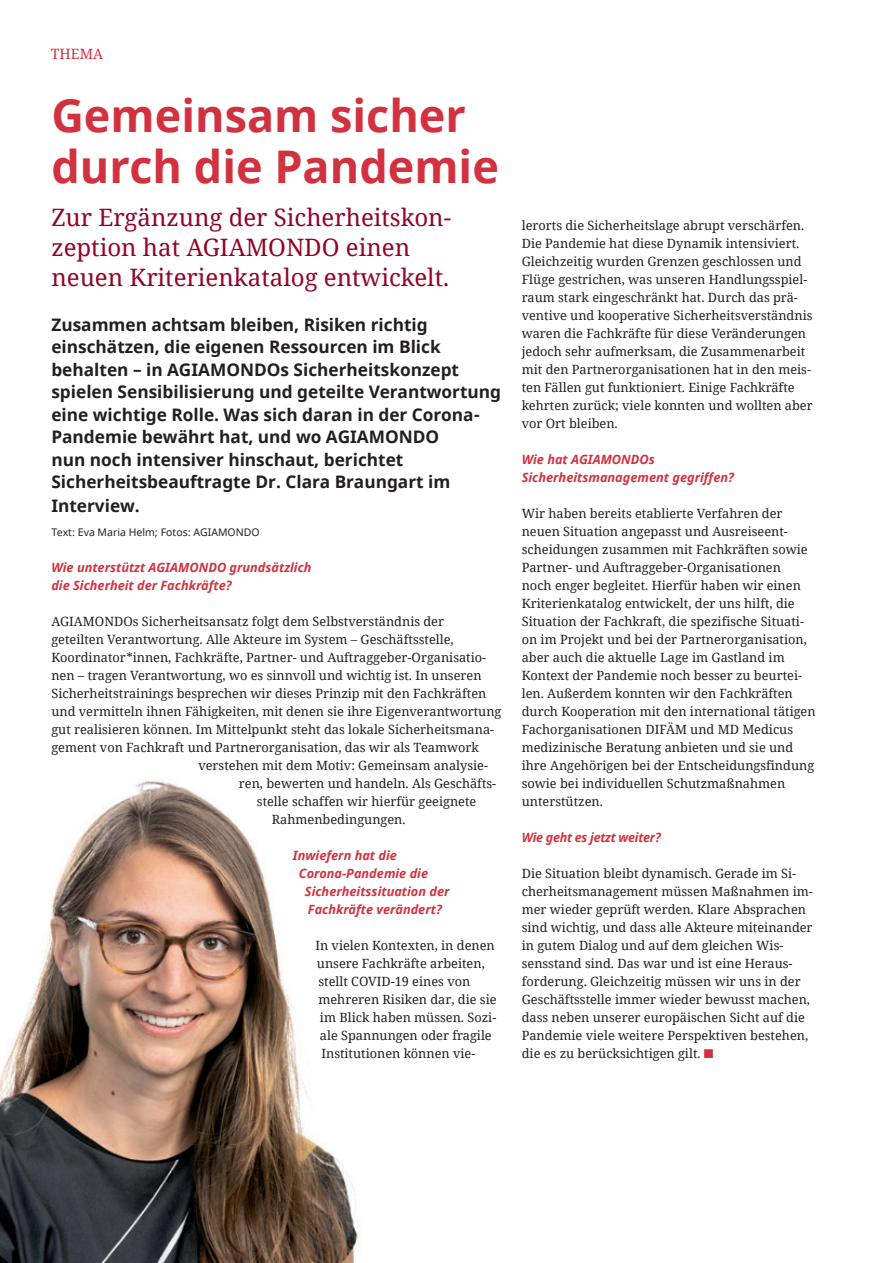
<style>
.page{position:relative;width:893px;height:1263px;background:#fff}
.page>*{position:absolute;margin:0;border:0;box-sizing:border-box;transform-origin:0 0}
.t1{font:700 45px/51px "Noto Sans";color:#d2323f}
.t2{font:24px/30px "Noto Serif";color:#910529}
.t3{font:700 17.25px/22.6px "Noto Sans";color:#231f20}
.t4{font:14.25px "Noto Serif";color:#d2323f}
.t5{font:12.75px/18px "Noto Serif";color:#231f20}
.t6{font:italic 700 12.75px/18px "Noto Sans";color:#d2323f}
.t7{font:italic 700 12.75px "Noto Sans";letter-spacing:-.02em;color:#d2323f}
.t8{font:10.5px "Noto Sans";color:#231f20}
.s1{color:#d2323f}
</style>
<div class="page">
<img style="left:0;top:781px;width:358px;height:482px">
<p class="t4" style="left:51px;top:44px;width:54px">THEMA</p>
<p class="t1" style="left:51px;top:91px;width:449px">Gemeinsam sicher durch die Pandemie</p>
<p class="t2" style="left:51px;top:201px;width:401px">Zur Ergänzung der Sicherheitskon&shy;zeption hat AGIAMONDO einen neuen Kriterienkatalog entwickelt.</p>
<p class="t3" style="left:51px;top:314px;width:451px">Zusammen achtsam bleiben, Risiken richtig einschätzen, die eigenen Ressourcen im Blick behalten – in AGIAMONDOs Sicherheitskonzept spielen Sensibilisierung und geteilte Verantwortung eine wichtige Rolle. Was sich daran in der Corona-Pandemie bewährt hat, und wo AGIAMONDO<br>nun noch intensiver hinschaut, berichtet Sicherheitsbeauftragte Dr. Clara Braungart im Interview.</p>
<p class="t8" style="left:51px;top:525px;width:210px">Text: Eva Maria Helm; Fotos: AGIAMONDO</p>
<p class="t6" style="left:51px;top:558px;width:262px">Wie unterstützt AGIAMONDO grundsätzlich die Sicherheit der Fachkräfte?</p>
<p class="t5" style="left:51px;top:612px;width:394px">AGIAMONDOs Sicherheitsansatz folgt dem Selbstverständnis der</p>
<p class="t5" style="left:51px;top:630px;width:404px">geteilten Verantwortung. Alle Akteure im System – Geschäftsstelle,</p>
<p class="t5" style="left:51px;top:648px;width:436px">Koordinator*innen, Fachkräfte, Partner- und Auftraggeber-Organisatio-</p>
<p class="t5" style="left:51px;top:666px;width:432px">nen – tragen Verantwortung, wo es sinnvoll und wichtig ist. In unseren</p>
<p class="t5" style="left:51px;top:684px;width:436px">Sicherheitstrainings besprechen wir dieses Prinzip mit den Fachkräften</p>
<p class="t5" style="left:51px;top:702px;width:452px">und vermitteln ihnen Fähigkeiten, mit denen sie ihre Eigenverantwortung</p>
<p class="t5" style="left:51px;top:720px;width:444px">gut realisieren können. Im Mittelpunkt steht das lokale Sicherheitsmana-</p>
<p class="t5" style="left:51px;top:738px;width:429px">gement von Fachkraft und Partnerorganisation, das wir als Teamwork</p>
<p class="t5" style="left:198px;top:756px;width:291px">verstehen mit dem Motiv: Gemeinsam analysie-</p>
<p class="t5" style="left:239px;top:774px;width:259px">ren, bewerten und handeln. Als Geschäfts-</p>
<p class="t5" style="left:257px;top:792px;width:221px">stelle schaffen wir hierfür geeignete</p>
<p class="t5" style="left:272px;top:810px;width:135px">Rahmenbedingungen.</p>
<p class="t6" style="left:293px;top:846px;width:106px">Inwiefern hat die</p>
<p class="t6" style="left:299px;top:864px;width:131px">Corona-Pandemie die</p>
<p class="t6" style="left:305px;top:882px;width:146px">Sicherheitssituation der</p>
<p class="t6" style="left:308px;top:900px;width:135px">Fachkräfte verändert?</p>
<p class="t5" style="left:315px;top:936px;width:181px">In vielen Kontexten, in denen</p>
<p class="t5" style="left:317px;top:954px;width:169px">unsere Fachkräfte arbeiten,</p>
<p class="t5" style="left:318px;top:972px;width:153px">stellt COVID-19 eines von</p>
<p class="t5" style="left:318px;top:990px;width:180px">mehreren Risiken dar, die sie</p>
<p class="t5" style="left:320px;top:1008px;width:178px">im Blick haben müssen. Sozi-</p>
<p class="t5" style="left:320px;top:1026px;width:173px">ale Spannungen oder fragile</p>
<p class="t5" style="left:321px;top:1044px;width:155px">Institutionen können vie-</p>
<p class="t5" style="left:522px;top:216px;width:293px">lerorts die Sicherheitslage abrupt verschärfen.<br>Die Pandemie hat diese Dynamik intensiviert.<br>Gleichzeitig wurden Grenzen geschlossen und Flüge gestrichen, was unseren Handlungsspiel&shy;raum stark eingeschränkt hat. Durch das prä&shy;ventive und kooperative Sicherheitsverständnis waren die Fachkräfte für diese Veränderungen jedoch sehr aufmerksam, die Zusammenarbeit mit den Partnerorganisationen hat in den meis&shy;ten Fällen gut funktioniert. Einige Fachkräfte kehrten zurück; viele konnten und wollten aber vor Ort bleiben.</p>
<p class="t6" style="left:522px;top:450px;width:135px">Wie hat AGIAMONDOs</p>
<p class="t6" style="left:522px;top:468px;width:214px">Sicherheitsmanagement gegriffen?</p>
<p class="t5" style="left:522px;top:504px;width:295px">Wir haben bereits etablierte Verfahren der neuen Situation angepasst und Ausreiseent&shy;scheidungen zusammen mit Fachkräften sowie Partner- und Auftraggeber-Organisationen<br>noch enger begleitet. Hierfür haben wir einen Kriterienkatalog entwickelt, der uns hilft, die Situation der Fachkraft, die spezifische Situati&shy;on im Projekt und bei der Partnerorganisation, aber auch die aktuelle Lage im Gastland im Kontext der Pandemie noch besser zu beurtei&shy;len. Außerdem konnten wir den Fachkräften durch Kooperation mit den international tätigen Fachorganisationen DIFÄM und MD Medicus medizinische Beratung anbieten und sie und ihre Angehörigen bei der Entscheidungsfindung sowie bei individuellen Schutzmaßnahmen unterstützen.</p>
<p class="t7" style="left:522px;top:828px;width:140px">Wie geht es jetzt weiter?</p>
<p class="t5" style="left:522px;top:864px;width:293px">Die Situation bleibt dynamisch. Gerade im Si&shy;cherheitsmanagement müssen Maßnahmen im&shy;mer wieder geprüft werden. Klare Absprachen sind wichtig, und dass alle Akteure miteinander in gutem Dialog und auf dem gleichen Wis&shy;sensstand sind. Das war und ist eine Heraus&shy;forderung. Gleichzeitig müssen wir uns in der Geschäftsstelle immer wieder bewusst machen, dass neben unserer europäischen Sicht auf die Pandemie viele weitere Perspektiven bestehen, die es zu berücksichtigen gilt. <span class="s1">■</span></p>
</div>
